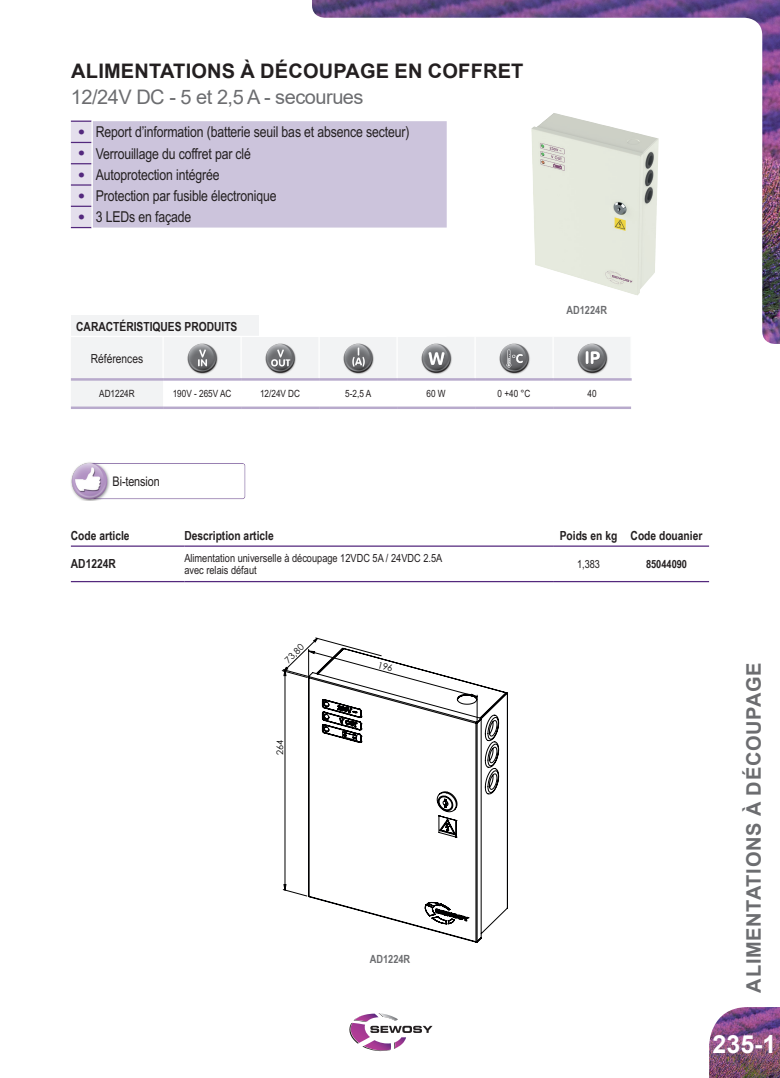
<style>
.page{position:relative;width:780px;height:1078px;background:#fff}
.page>*{position:absolute;margin:0;border:0;box-sizing:border-box;transform-origin:0 0}
.t1{font:700 25px "Arial";color:#fff}
.t2{font:700 20px "Arial";letter-spacing:.01em;color:#231f20}
.t3{font:20px "Arial";letter-spacing:-.025em;color:#6c6d70}
.t4{font:700 20px "Arial";letter-spacing:.035em;color:#6c6d70}
.t5{font:15px "Arial Narrow";letter-spacing:-.01em;color:#231f20}
.t6{font:13.25px "Arial Narrow";letter-spacing:-.01em;color:#231f20}
.t7{font:700 12.5px "Arial Narrow";color:#231f20}
.t8{font:12.5px "Arial Narrow";color:#231f20}
.t9{font:11.25px/12.5px "Arial Narrow";color:#231f20}
.t10{font:700 11.25px "Arial Narrow";color:#6c6d70}
.t11{font:700 11.25px "Arial Narrow";color:#231f20}
.t12{font:10px "Arial Narrow";color:#231f20}
.t13{font:9.12px "Century Gothic";color:#000001}
.s1{font-family:"Arial";font-weight:700;font-size:17.5px;color:#53287d}
</style>
<div class="page">
<svg style="left:308px;top:684px;width:200px;height:258px"></svg>
<hr style="left:71px;top:545px;width:113px;height:1px;background:#53287d">
<hr style="left:184px;top:545px;width:369px;height:1px;background:#53287d">
<hr style="left:553px;top:545px;width:71px;height:1px;background:#53287d">
<hr style="left:624px;top:545px;width:85px;height:1px;background:#53287d">
<hr style="left:71px;top:581px;width:113px;height:1px;background:#53287d">
<hr style="left:184px;top:581px;width:369px;height:1px;background:#53287d">
<hr style="left:553px;top:581px;width:71px;height:1px;background:#53287d">
<hr style="left:624px;top:581px;width:85px;height:1px;background:#53287d">
<div style="left:93px;top:121px;width:219px;height:106px;background:#ccc4dc"></div>
<svg style="left:71px;top:120px;width:22px;height:108px"></svg>
<img style="left:71px;top:462px;width:175px;height:38px">
<div style="left:71px;top:337px;width:559px;height:69px;background:#f2f3f4"></div>
<svg style="left:163px;top:380px;width:468px;height:26px"></svg>
<hr style="left:241px;top:406px;width:78px;height:3px;background:#b8aacc">
<hr style="left:319px;top:406px;width:78px;height:3px;background:#b8aacc">
<hr style="left:397px;top:406px;width:78px;height:3px;background:#b8aacc">
<hr style="left:475px;top:406px;width:78px;height:3px;background:#b8aacc">
<hr style="left:553px;top:406px;width:78px;height:3px;background:#b8aacc">
<hr style="left:163px;top:406px;width:78px;height:3px;background:#b8aacc">
<hr style="left:71px;top:406px;width:92px;height:3px;background:#b8aacc">
<hr style="left:162px;top:337px;width:2px;height:41px;background:#fff">
<hr style="left:240px;top:337px;width:2px;height:41px;background:#fff">
<hr style="left:318px;top:337px;width:2px;height:41px;background:#fff">
<hr style="left:396px;top:337px;width:1px;height:41px;background:#fff">
<hr style="left:474px;top:337px;width:1px;height:41px;background:#fff">
<hr style="left:552px;top:337px;width:1px;height:41px;background:#fff">
<hr style="left:71px;top:378px;width:92px;height:2px;background:#b8aacc">
<hr style="left:163px;top:378px;width:78px;height:2px;background:#b8aacc">
<hr style="left:241px;top:378px;width:78px;height:2px;background:#b8aacc">
<hr style="left:319px;top:378px;width:78px;height:2px;background:#b8aacc">
<hr style="left:397px;top:378px;width:78px;height:2px;background:#b8aacc">
<hr style="left:475px;top:378px;width:78px;height:2px;background:#b8aacc">
<hr style="left:553px;top:378px;width:78px;height:2px;background:#b8aacc">
<img style="left:186px;top:342px;width:32px;height:32px">
<img style="left:264px;top:342px;width:32px;height:32px">
<img style="left:342px;top:344px;width:32px;height:30px">
<img style="left:420px;top:344px;width:32px;height:30px">
<img style="left:498px;top:344px;width:32px;height:30px">
<img style="left:576px;top:344px;width:32px;height:30px">
<div style="left:71px;top:315px;width:188px;height:22px;background:#f2f3f4"></div>
<hr style="left:71px;top:336px;width:375px;height:1px;background:#fff">
<img style="left:709px;top:1007px;width:71px;height:70px">
<img style="left:312px;top:0;width:468px;height:344px">
<svg style="left:349px;top:1013px;width:83px;height:38px"></svg>
<svg style="left:282px;top:637px;width:195px;height:259px"></svg>
<h2 class="t2" style="left:71px;top:57px;width:454px">ALIMENTATIONS À DÉCOUPAGE EN COFFRET</h2>
<h2 class="t3" style="left:71px;top:83px;width:294px">12/24V DC - 5 et 2,5 A - secourues</h2>
<p class="t5" style="left:78px;top:123px;width:332px"><span class="s1">•</span> Report d’information (batterie seuil bas et absence secteur)</p>
<p class="t5" style="left:78px;top:145px;width:174px"><span class="s1">•</span> Verrouillage du coffret par clé</p>
<p class="t5" style="left:78px;top:166px;width:143px"><span class="s1">•</span> Autoprotection intégrée</p>
<p class="t5" style="left:78px;top:187px;width:200px"><span class="s1">•</span> Protection par fusible électronique</p>
<p class="t5" style="left:78px;top:208px;width:114px"><span class="s1">•</span> 3 LEDs en façade</p>
<p class="t7" style="left:76px;top:317px;width:163px">CARACTÉRISTIQUES PRODUITS</p>
<p class="t10" style="left:566px;top:301px;width:42px">AD1224R</p>
<p class="t8" style="left:91px;top:351px;width:54px">Références</p>
<p class="t12" style="left:99px;top:388px;width:37px">AD1224R</p>
<p class="t12" style="left:173px;top:388px;width:60px">190V - 265V AC</p>
<p class="t12" style="left:260px;top:388px;width:42px">12/24V DC</p>
<p class="t12" style="left:345px;top:388px;width:27px">5-2,5 A</p>
<p class="t12" style="left:426px;top:388px;width:21px">60 W</p>
<p class="t12" style="left:497px;top:388px;width:34px">0 +40 °C</p>
<p class="t12" style="left:587px;top:388px;width:11px">40</p>
<p class="t6" style="left:113px;top:473px;width:49px">Bi-tension</p>
<p class="t7" style="left:71px;top:525px;width:60px">Code article</p>
<p class="t7" style="left:184px;top:525px;width:91px">Description article</p>
<p class="t7" style="left:559px;top:525px;width:144px">Poids en kg Code douanier</p>
<p class="t7" style="left:71px;top:554px;width:46px">AD1224R</p>
<p class="t9" style="left:184px;top:551px;width:259px">Alimentation universelle à découpage 12VDC 5A / 24VDC 2.5A avec relais défaut</p>
<p class="t9" style="left:577px;top:557px;width:25px">1,383</p>
<p class="t11" style="left:646px;top:555px;width:43px">85044090</p>
<p class="t13" style="left:282px;top:656px;width:24px;rotate:-44deg">73,80</p>
<p class="t13" style="left:273px;top:754px;width:17px;rotate:-90deg">264</p>
<p class="t10" style="left:370px;top:950px;width:42px">AD1224R</p>
<h2 class="t4" style="left:739px;top:992px;width:331px;rotate:-90deg">ALIMENTATIONS À DÉCOUPAGE</h2>
<h1 class="t1" style="left:712px;top:1026px;width:65px">235-1</h1>
</div>
